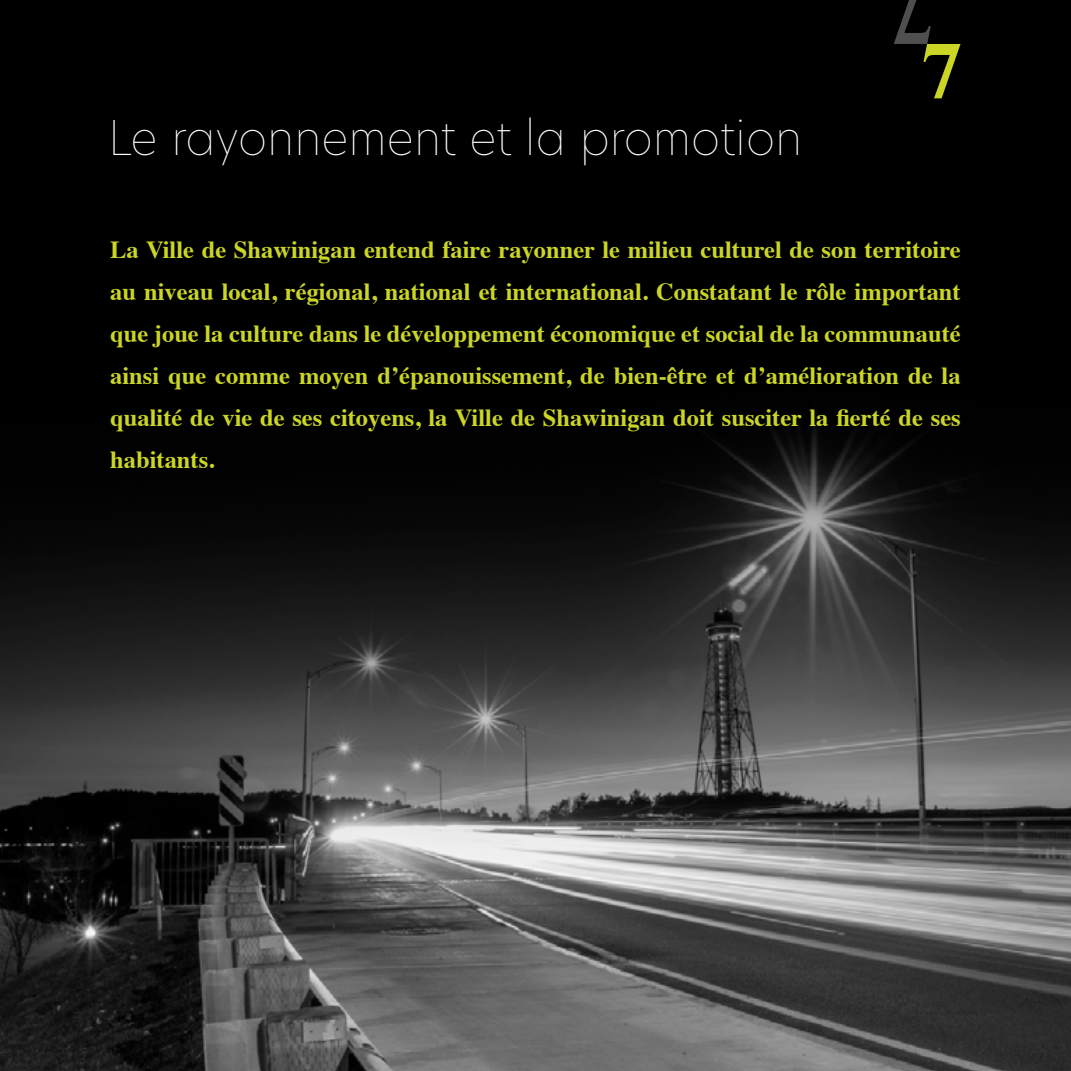
<style>
.page{position:relative;width:1071px;height:1071px;background:#fff}
.page>*{position:absolute;margin:0;border:0;box-sizing:border-box;transform-origin:0 0}
.t1{font:700 80.5px "Times";color:#cad525}
.t2{font:700 80.5px "Times";color:#4f4f4f}
.t3{font:100 47.25px "Hero New";color:#fff}
.t4{font:700 24.5px/42px "Times";color:#cad525;text-align:justify}
</style>
<div class="page">
<img style="left:0;top:0;width:1071px;height:1071px">
<h2 class="t3" style="left:108px;top:105px;width:696px">Le rayonnement et la promotion</h2>
<h1 class="t2" style="left:932px;top:94px;width:42px;rotate:-180deg">7</h1>
<h1 class="t1" style="left:922px;top:-6px;width:42px">7</h1>
<p class="t4" style="left:110px;top:226px;width:852px">La Ville de Shawinigan entend faire rayonner le milieu culturel de son territoire au niveau local, régional, national et international. Constatant le rôle important que joue la culture dans le développement économique et social de la communauté ainsi que comme moyen d’épanouissement, de bien-être et d’amélioration de la qualité de vie de ses citoyens, la Ville de Shawinigan doit susciter la fierté de ses habitants.</p>
</div>
